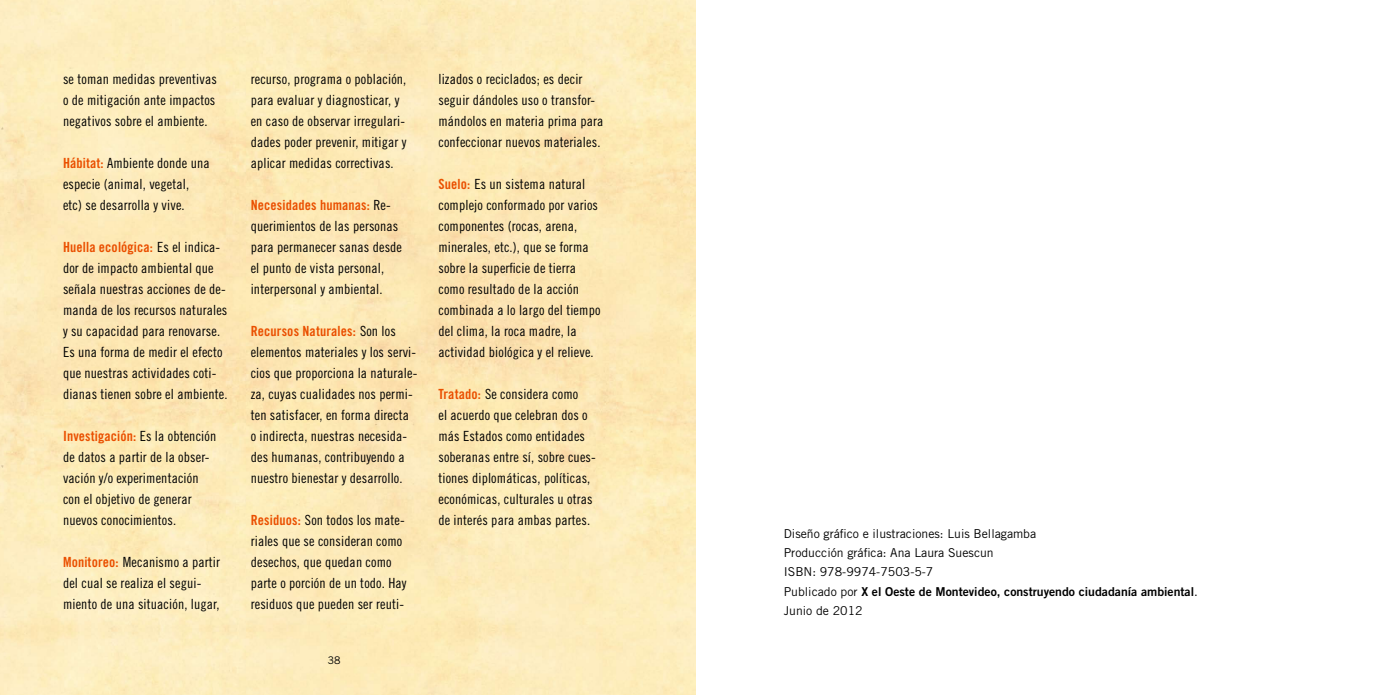
<style>
.page{position:relative;width:1389px;height:695px;background:#fff}
.page>*{position:absolute;margin:0;border:0;box-sizing:border-box;transform-origin:0 0}
.t1{font:14px/21px "Trade Gothic LT Std Cn 18";letter-spacing:.01em;color:#000}
.t2{font:14px "Trade Gothic LT Std Bd Cn 20";letter-spacing:.01em;color:#ea4f00}
.t3{font:12.25px/19.2px "Trade Gothic LT Std";color:#000}
.t4{font:12.25px "Trade Gothic LT Std Bd 2";color:#000}
.t5{font:10.5px "Trade Gothic LT Std";color:#000}
.s1{font-family:"Trade Gothic LT Std Bd Cn 20";color:#ea4f00}
.s2{font-family:"Trade Gothic LT Std Cn 18";color:#000}
.s3{font-family:"Trade Gothic LT Std"}
</style>
<div class="page">
<p class="t1" style="left:63px;top:68px;width:155px;text-align:justify">se toman medidas preventivas o de mitigación ante impactos negativos sobre el ambiente.</p>
<p class="t1" style="left:63px;top:152px;width:148px"><span class="s1">Hábitat:</span> Ambiente donde una especie (animal, vegetal, etc) se desarrolla y vive.</p>
<p class="t2" style="left:63px;top:239px;width:159px">Huella ecológica: <span class="s2">Es el indica-</span></p>
<p class="t1" style="left:63px;top:257px;width:166px">dor de impacto ambiental que señala nuestras acciones de de&shy;manda de los recursos naturales y su capacidad para renovarse.<br>Es una forma de medir el efecto que nuestras actividades coti&shy;dianas tienen sobre el ambiente.</p>
<p class="t2" style="left:63px;top:428px;width:155px">Investigación: <span class="s2">Es la obtención</span></p>
<p class="t1" style="left:63px;top:446px;width:148px">de datos a partir de la obser&shy;vación y/o experimentación con el objetivo de generar nuevos conocimientos.</p>
<p class="t1" style="left:63px;top:551px;width:159px"><span class="s1">Monitoreo:</span> Mecanismo a partir del cual se realiza el segui&shy;miento de una situación, lugar,</p>
<p class="t1" style="left:251px;top:68px;width:157px">recurso, programa o población, para evaluar y diagnosticar, y en caso de observar irregulari&shy;dades poder prevenir, mitigar y aplicar medidas correctivas.</p>
<p class="t2" style="left:251px;top:197px;width:142px">Necesidades humanas: <span class="s2">Re-</span></p>
<p class="t1" style="left:251px;top:215px;width:153px">querimientos de las personas para permanecer sanas desde el punto de vista personal, interpersonal y ambiental.</p>
<p class="t2" style="left:251px;top:323px;width:147px">Recursos Naturales: <span class="s2">Son los</span></p>
<p class="t1" style="left:251px;top:341px;width:168px">elementos materiales y los servi&shy;cios que proporciona la naturale&shy;za, cuyas cualidades nos permi&shy;ten satisfacer, en forma directa o indirecta, nuestras necesida&shy;des humanas, contribuyendo a nuestro bienestar y desarrollo.</p>
<p class="t1" style="left:251px;top:509px;width:157px"><span class="s1">Residuos:</span> Son todos los mate&shy;riales que se consideran como desechos, que quedan como parte o porción de un todo. Hay residuos que pueden ser reuti-</p>
<p class="t5" style="left:328px;top:653px;width:14px">38</p>
<p class="t1" style="left:438px;top:68px;width:167px">lizados o reciclados; es decir seguir dándoles uso o transfor&shy;mándolos en materia prima para confeccionar nuevos materiales.</p>
<p class="t1" style="left:438px;top:173px;width:164px"><span class="s1">Suelo:</span> Es un sistema natural complejo conformado por varios componentes (rocas, arena, minerales, etc.), que se forma sobre la superficie de tierra como resultado de la acción combinada a lo largo del tiempo del clima, la roca madre, la actividad biológica y el relieve.</p>
<p class="t1" style="left:438px;top:383px;width:159px"><span class="s1">Tratado:</span> Se considera como<br>el acuerdo que celebran dos o más Estados como entidades soberanas entre sí, sobre cues&shy;tiones diplomáticas, políticas, económicas, culturales u otras de interés para ambas partes.</p>
<p class="t3" style="left:784px;top:523px;width:254px">Diseño gráfico e ilustraciones: Luis Bellagamba<br>Producción gráfica: Ana Laura Suescun<br>ISBN: 978-9974-7503-5-7</p>
<p class="t4" style="left:784px;top:583px;width:416px"><span class="s3">Publicado por</span> X el Oeste de Montevideo, construyendo ciudadanía ambiental<span class="s3">.</span></p>
<p class="t3" style="left:784px;top:600px;width:80px">Junio de 2012</p>
</div>
